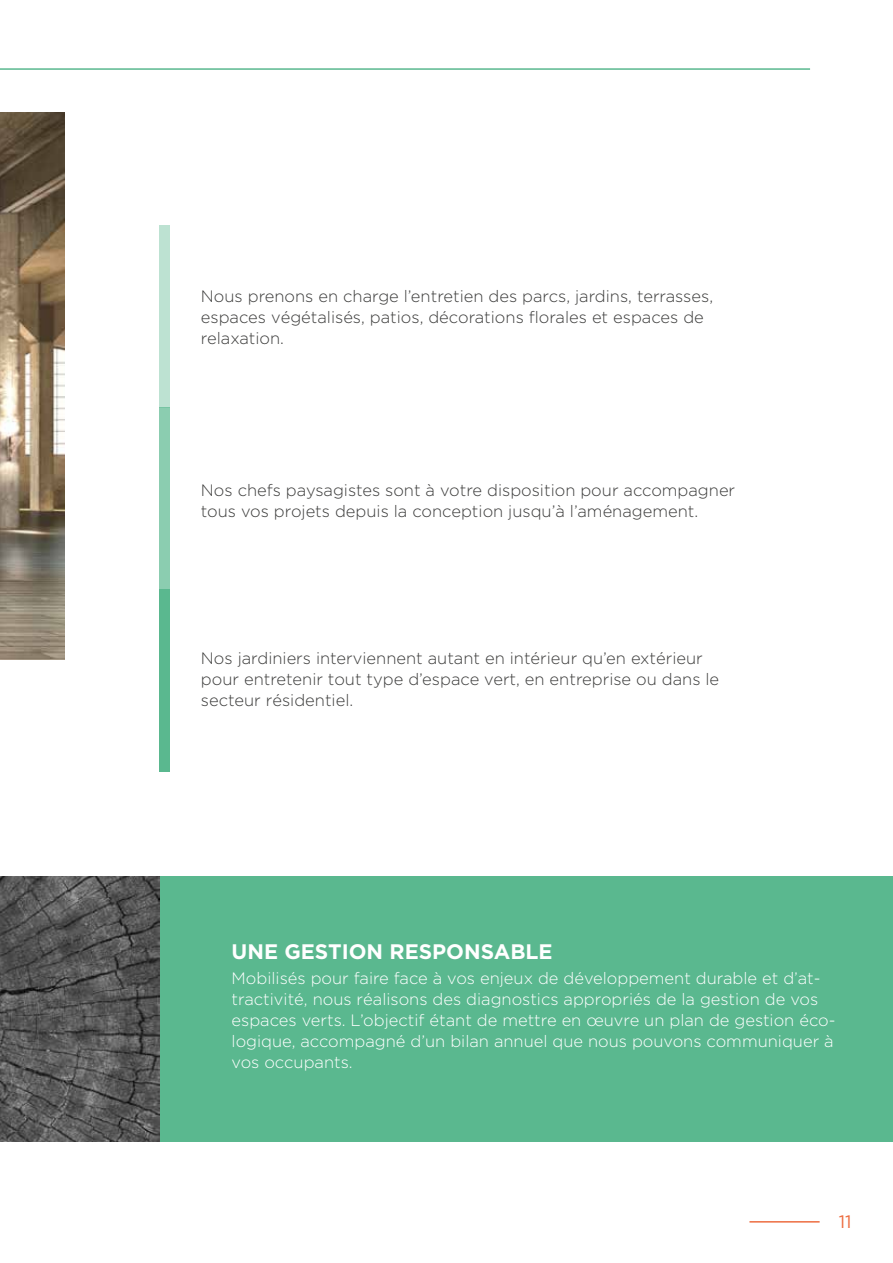
<style>
.page{position:relative;width:893px;height:1263px;background:#fff}
.page>*{position:absolute;margin:0;border:0;box-sizing:border-box;transform-origin:0 0}
.t1{font:700 21px "Gotham";color:#fff}
.t2{font:18px "Gotham";color:#ed6d41}
.t3{font:300 16.5px/21px "Gotham";color:#3c3c3b}
.t4{font:300 16.5px/21px "Gotham";color:#fff}
</style>
<div class="page">
<hr style="left:749px;top:1221px;width:71px;height:1px;background:#ed6d41">
<img style="left:0;top:113px;width:64px;height:546px">
<hr style="left:0;top:68px;width:810px;height:2px;background:#5ab88f">
<div style="left:159px;top:876px;width:734px;height:266px;background:#5ab88f"></div>
<div style="left:159px;top:225px;width:11px;height:182px;background:#bde2d2"></div>
<div style="left:159px;top:407px;width:11px;height:183px;background:#8bcdb0"></div>
<div style="left:159px;top:590px;width:11px;height:182px;background:#5ab88f"></div>
<img style="left:0;top:876px;width:159px;height:266px">
<p class="t3" style="left:201px;top:285px;width:514px">Nous prenons en charge l’entretien des parcs, jardins, terrasses, espaces végétalisés, patios, décorations florales et espaces de relaxation.</p>
<p class="t3" style="left:201px;top:479px;width:536px">Nos chefs paysagistes sont à votre disposition pour accompagner tous vos projets depuis la conception jusqu’à l’aménagement.</p>
<p class="t3" style="left:201px;top:647px;width:520px">Nos jardiniers interviennent autant en intérieur qu’en extérieur pour entretenir tout type d’espace vert, en entreprise ou dans le secteur résidentiel.</p>
<p class="t1" style="left:232px;top:939px;width:323px">UNE GESTION RESPONSABLE</p>
<p class="t4" style="left:232px;top:968px;width:605px">Mobilisés pour faire face à vos enjeux de développement durable et d’at&shy;tractivité, nous réalisons des diagnostics appropriés de la gestion de vos espaces verts. L’objectif étant de mettre en œuvre un plan de gestion éco&shy;logique, accompagné d’un bilan annuel que nous pouvons communiquer à vos occupants.</p>
<p class="t2" style="left:839px;top:1212px;width:14px">11</p>
</div>
